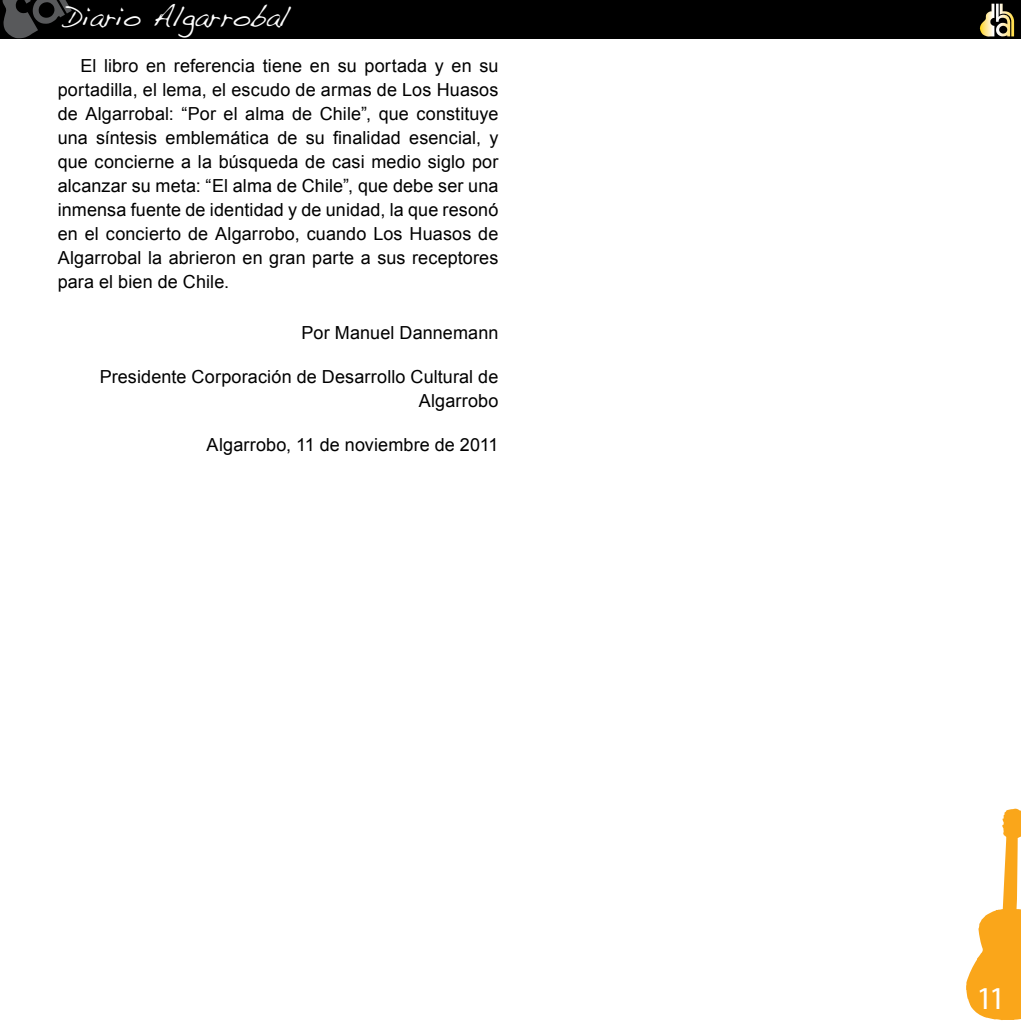
<style>
.page{position:relative;width:1021px;height:1021px;background:#fff}
.page>*{position:absolute;margin:0;border:0;box-sizing:border-box;transform-origin:0 0}
.t1{font:32px "Myriad Pro";color:#fff}
.t2{font:28px "Handwriting Dakota";color:#fff}
.t3{font:18px/24px "Arial";letter-spacing:.005em;color:#000;text-align:justify}
</style>
<div class="page">
<div style="left:0;top:0;width:1020px;height:39px;background:#000"></div>
<svg style="left:2px;top:0;width:70px;height:38px"></svg>
<svg style="left:979px;top:4px;width:35px;height:33px"></svg>
<svg style="left:966px;top:808px;width:54px;height:212px"></svg>
<h2 class="t2" style="left:64px;top:0;width:227px">Diario Algarrobal</h2>
<p class="t3" style="left:58px;top:54px;width:442px;text-indent:23px">El libro en referencia tiene en su portada y en su portadilla, el lema, el escudo de armas de Los Huasos de Algarrobal: “Por el alma de Chile”, que constituye una síntesis emblemática de su finalidad esencial, y que concierne a la búsqueda de casi medio siglo por alcanzar su meta: “El alma de Chile”, que debe ser una inmensa fuente de identidad y de unidad, la que resonó en el concierto de Algarrobo, cuando Los Huasos de Algarrobal la abrieron en gran parte a sus receptores para el bien de Chile.</p>
<p class="t3" style="left:302px;top:321px;width:198px">Por Manuel Dannemann</p>
<p class="t3" style="left:100px;top:365px;width:400px;text-align:right">Presidente Corporación de Desarrollo Cultural de<br>Algarrobo</p>
<p class="t3" style="left:207px;top:433px;width:293px">Algarrobo, 11 de noviembre de 2011</p>
<h1 class="t1" style="left:976px;top:978px;width:31px">11</h1>
</div>
